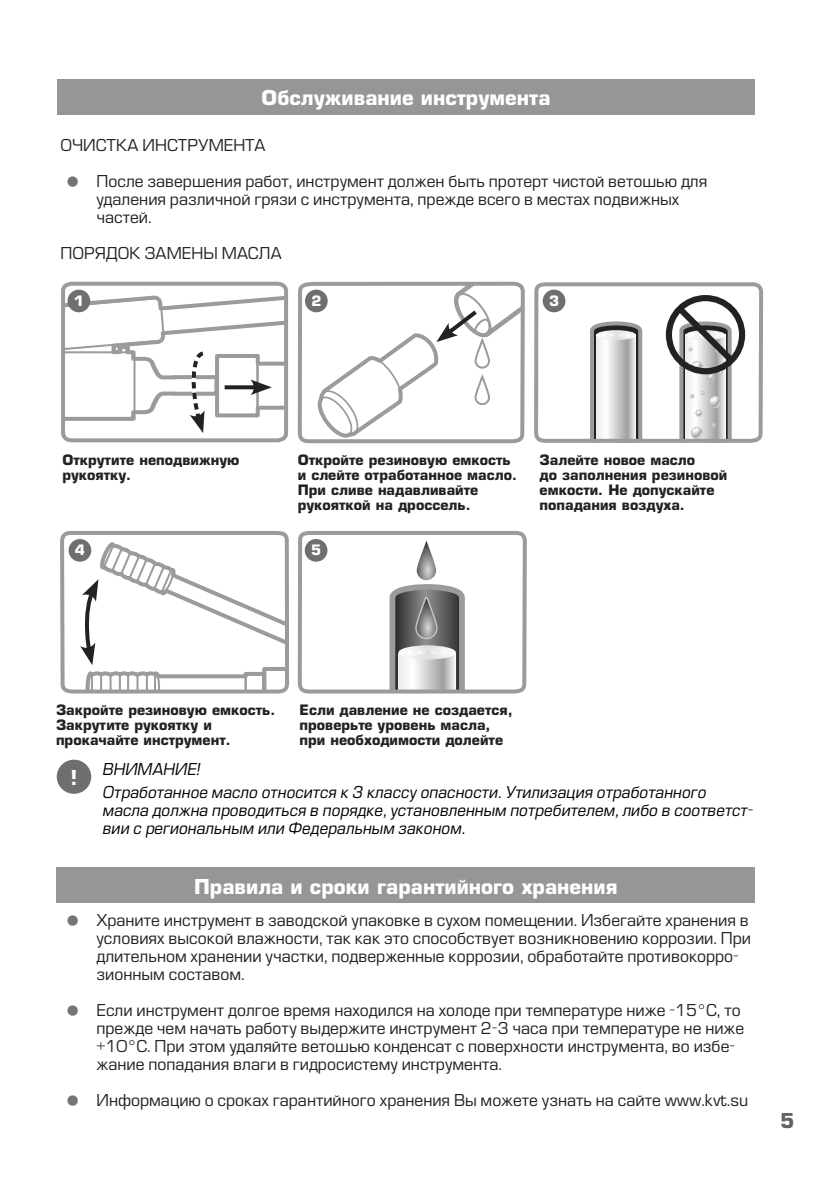
<style>
.page{position:relative;width:840px;height:1191px;background:#fff}
.page>*{position:absolute;margin:0;border:0;box-sizing:border-box;transform-origin:0 0}
.t1{font:700 20px "Europe";color:#fff}
.t2{font:700 20px "Europe";color:#636363}
.t3{font:16px/18px "Europe";color:#222}
.t4{font:italic 16px/23.6px "Europe";letter-spacing:.005em;color:#000}
.t5{font:700 14px/15px "Europe";color:#222}
.t6{font:700 14px "Europe";color:#fff}
.s1{font-size:48px;color:#757575}
</style>
<div class="page">
<div style="left:57px;top:79px;width:697px;height:35px;background:#969696"></div>
<div style="left:57px;top:759px;width:34px;height:35px;background:#6f6f6f;border-radius:50%"></div>
<svg style="left:534px;top:282px;width:230px;height:161px"></svg>
<div style="left:542px;top:290px;width:23px;height:22px;background:#6f6f6f;border-radius:50%"></div>
<svg style="left:60px;top:531px;width:467px;height:163px"></svg>
<div style="left:69px;top:539px;width:22px;height:23px;background:#6f6f6f;border-radius:50%"></div>
<svg style="left:61px;top:281px;width:464px;height:163px"></svg>
<div style="left:305px;top:290px;width:22px;height:22px;background:#6f6f6f;border-radius:50%"></div>
<div style="left:57px;top:868px;width:697px;height:35px;background:#969696"></div>
<p class="t1" style="left:261px;top:86px;width:290px">Обслуживание инструмента</p>
<p class="t3" style="left:60px;top:137px;width:207px">ОЧИСТКА ИНСТРУМЕНТА</p>
<p class="t3" style="left:96px;top:173px;width:612px;text-indent:-40px"><span class="s1">•</span> После завершения работ, инструмент должен быть протерт чистой ветошью для удаления различной грязи с инструмента, прежде всего в местах подвижных частей.</p>
<p class="t3" style="left:60px;top:245px;width:223px">ПОРЯДОК ЗАМЕНЫ МАСЛА</p>
<p class="t6" style="left:74px;top:292px;width:12px">1</p>
<p class="t6" style="left:311px;top:292px;width:12px">2</p>
<p class="t6" style="left:549px;top:292px;width:12px">3</p>
<p class="t5" style="left:62px;top:452px;width:178px">Открутите неподвижную рукоятку.</p>
<p class="t5" style="left:297px;top:452px;width:221px">Откройте резиновую емкость и слейте отработанное масло.<br>При сливе надавливайте рукояткой на дроссель.</p>
<p class="t5" style="left:539px;top:452px;width:189px">Залейте новое масло<br>до заполнения резиновой емкости. Не допускайте попадания воздуха.</p>
<p class="t6" style="left:75px;top:542px;width:12px">4</p>
<p class="t6" style="left:311px;top:542px;width:12px">5</p>
<p class="t5" style="left:56px;top:702px;width:221px">Закройте резиновую емкость.<br>Закрутите рукоятку и прокачайте инструмент.</p>
<p class="t5" style="left:299px;top:702px;width:215px">Если давление не создается, проверьте уровень масла, при необходимости долейте</p>
<p class="t1" style="left:70px;top:765px;width:8px">!</p>
<p class="t4" style="left:103px;top:757px;width:604px">ВНИМАНИЕ!<br>Отработанное масло относится к 3 классу опасности. Утилизация отработанного</p>
<p class="t4" style="left:103px;top:801px;width:651px;line-height:18px">масла должна проводиться в порядке, установленным потребителем, либо в соответст&shy;вии с региональным или Федеральным законом.</p>
<p class="t1" style="left:194px;top:874px;width:425px">Правила и сроки гарантийного хранения</p>
<p class="t3" style="left:96px;top:911px;width:655px;text-indent:-40px"><span class="s1">•</span> Храните инструмент в заводской упаковке в сухом помещении. Избегайте хранения в условиях высокой влажности, так как это способствует возникновению коррозии. При длительном хранении участки, подверженные коррозии, обработайте противокорро&shy;зионным составом.</p>
<p class="t3" style="left:96px;top:1001px;width:649px;text-indent:-40px"><span class="s1">•</span> Если инструмент долгое время находился на холоде при температуре ниже -15°С, то прежде чем начать работу выдержите инструмент 2-3 часа при температуре не ниже +10°С. При этом удаляйте ветошью конденсат с поверхности инструмента, во избе&shy;жание попадания влаги в гидросистему инструмента.</p>
<p class="t3" style="left:57px;top:1091px;width:692px"><span class="s1">•</span> Информацию о сроках гарантийного хранения Вы можете узнать на сайте www.kvt.su</p>
<p class="t2" style="left:779px;top:1108px;width:16px">5</p>
</div>
